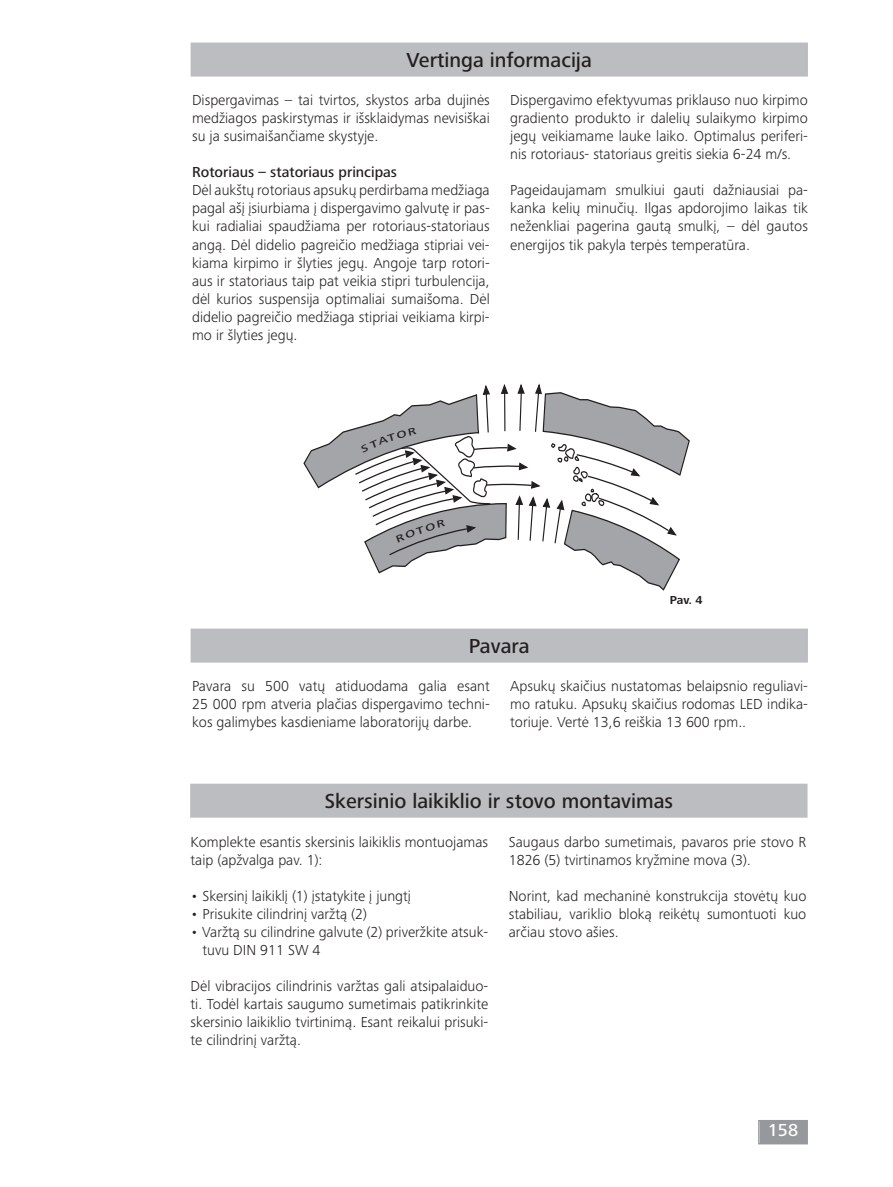
<style>
.page{position:relative;width:893px;height:1187px;background:#fff}
.page>*{position:absolute;margin:0;border:0;box-sizing:border-box;transform-origin:0 0}
.t1{font:500 21px "Frutiger Next IKA";color:#231f20}
.t2{font:500 18px "Frutiger Next IKA";color:#fff}
.t3{font:300 15px/18px "Frutiger Next IKA";color:#231f20;text-align:justify}
.t4{font:500 15px "Frutiger Next IKA";color:#231f20}
.t5{font:700 12px "Frutiger Next IKA";color:#231f20}
</style>
<div class="page">
<svg style="left:758px;top:1120px;width:50px;height:24px"></svg>
<div style="left:191px;top:629px;width:616px;height:32px;background:#bcbdc0"></div>
<div style="left:191px;top:628px;width:617px;height:34px;border:2px solid #bcbdc0"></div>
<div style="left:191px;top:43px;width:616px;height:33px;background:#bcbdc0"></div>
<div style="left:191px;top:43px;width:617px;height:34px;border:2px solid #bcbdc0"></div>
<div style="left:191px;top:784px;width:616px;height:32px;background:#bcbdc0"></div>
<div style="left:190px;top:783px;width:617px;height:34px;border:2px solid #bcbdc0"></div>
<svg style="left:303px;top:383px;width:387px;height:207px"></svg>
<h1 class="t1" style="left:407px;top:48px;width:187px">Vertinga informacija</h1>
<p class="t3" style="left:192px;top:91px;width:299px">Dispergavimas – tai tvirtos, skystos arba dujinės medžiagos paskirstymas ir išsklaidymas nevisiškai su ja susimaišančiame skystyje.</p>
<p class="t4" style="left:192px;top:164px;width:206px">Rotoriaus – statoriaus principas</p>
<p class="t3" style="left:192px;top:181px;width:299px">Dėl aukštų rotoriaus apsukų perdirbama medžiaga pagal ašį įsiurbiama į dispergavimo galvutę ir pas&shy;kui radialiai spaudžiama per rotoriaus-statoriaus angą. Dėl didelio pagreičio medžiaga stipriai vei&shy;kiama kirpimo ir šlyties jegų. Angoje tarp rotori&shy;aus ir statoriaus taip pat veikia stipri turbulencija, dėl kurios suspensija optimaliai sumaišoma. Dėl didelio pagreičio medžiaga stipriai veikiama kirpi&shy;mo ir šlyties jegų.</p>
<p class="t3" style="left:510px;top:91px;width:299px">Dispergavimo efektyvumas priklauso nuo kirpimo gradiento produkto ir dalelių sulaikymo kirpimo jegų veikiamame lauke laiko. Optimalus periferi&shy;nis rotoriaus- statoriaus greitis siekia 6-24 m/s.</p>
<p class="t3" style="left:510px;top:181px;width:299px">Pageidaujamam smulkiui gauti dažniausiai pa&shy;kanka kelių minučių. Ilgas apdorojimo laikas tik neženkliai pagerina gautą smulkį, – dėl gautos energijos tik pakyla terpės temperatūra.</p>
<p class="t5" style="left:670px;top:593px;width:34px">Pav. 4</p>
<h1 class="t1" style="left:469px;top:633px;width:62px">Pavara</h1>
<p class="t3" style="left:192px;top:677px;width:299px">Pavara su 500 vatų atiduodama galia esant 25 000 rpm atveria plačias dispergavimo techni&shy;kos galimybes kasdieniame laboratorijų darbe.</p>
<p class="t3" style="left:510px;top:677px;width:299px">Apsukų skaičius nustatomas belaipsnio reguliavi&shy;mo ratuku. Apsukų skaičius rodomas LED indika&shy;toriuje. Vertė 13,6 reiškia 13 600 rpm..</p>
<h1 class="t1" style="left:324px;top:788px;width:350px">Skersinio laikiklio ir stovo montavimas</h1>
<p class="t3" style="left:509px;top:832px;width:299px">Saugaus darbo sumetimais, pavaros prie stovo R<br>1826 (5) tvirtinamos kryžmine mova (3).</p>
<p class="t3" style="left:509px;top:886px;width:299px">Norint, kad mechaninė konstrukcija stovėtų kuo stabiliau, variklio bloką reikėtų sumontuoti kuo arčiau stovo ašies.</p>
<p class="t3" style="left:191px;top:832px;width:299px">Komplekte esantis skersinis laikiklis montuojamas taip (apžvalga pav. 1):</p>
<p class="t3" style="left:191px;top:886px;width:222px">• Skersinį laikiklį (1) įstatykite į jungtį</p>
<p class="t3" style="left:191px;top:904px;width:178px">• Prisukite cilindrinį varžtą (2)</p>
<p class="t3" style="left:203px;top:922px;width:287px;text-indent:-12px">• Varžtą su cilindrine galvute (2) priveržkite atsuk&shy;tuvu DIN 911 SW 4</p>
<p class="t3" style="left:191px;top:976px;width:299px">Dėl vibracijos cilindrinis varžtas gali atsipalaiduo&shy;ti. Todėl kartais saugumo sumetimais patikrinkite skersinio laikiklio tvirtinimą. Esant reikalui prisuki&shy;te cilindrinį varžtą.</p>
<p class="t2" style="left:768px;top:1119px;width:32px">158</p>
</div>
